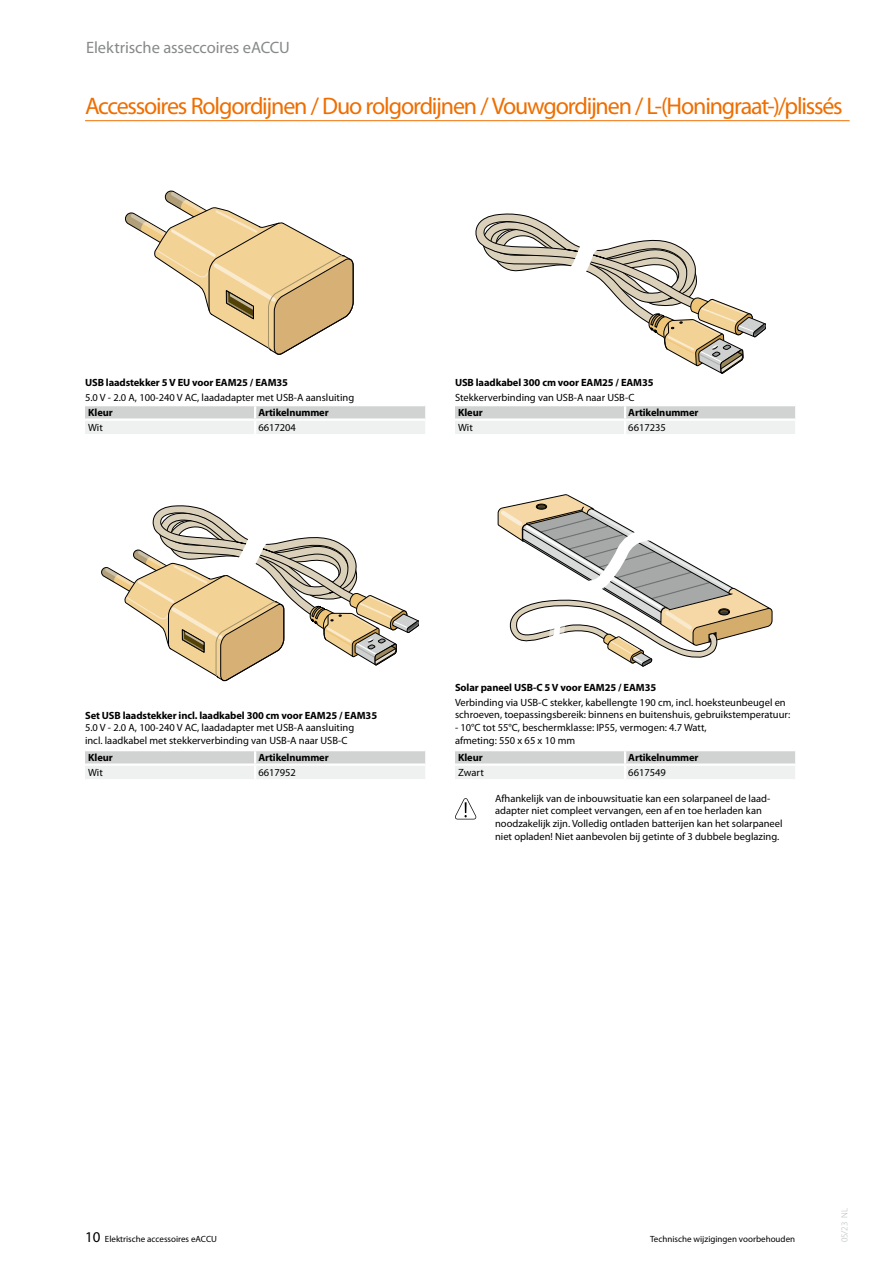
<style>
.page{position:relative;width:893px;height:1263px;background:#fff}
.page>*{position:absolute;margin:0;border:0;box-sizing:border-box;transform-origin:0 0}
.t1{font:24px "Myriad Pro";letter-spacing:-.05em;color:#ef6e00}
.t2{font:16.5px "Myriad Pro";letter-spacing:-.005em;color:#878988}
.t3{font:10.5px/12.6px "Myriad Pro";color:#000}
.t4{font:700 10.5px "Myriad Pro";letter-spacing:-.01em;color:#000}
.t5{font:9px "Myriad Pro";color:#000}
.t6{font:300 9px "Myriad Pro";color:#b1b4b4}
.s1{font-size:15px}
</style>
<div class="page">
<hr style="left:85px;top:120px;width:765px;height:1px;background:#ef6e00">
<svg style="left:125px;top:191px;width:229px;height:164px"></svg>
<svg style="left:475px;top:213px;width:290px;height:161px"></svg>
<svg style="left:498px;top:494px;width:274px;height:173px"></svg>
<svg style="left:85px;top:751px;width:340px;height:28px"></svg>
<svg style="left:101px;top:505px;width:317px;height:177px"></svg>
<svg style="left:455px;top:798px;width:21px;height:21px"></svg>
<svg style="left:85px;top:406px;width:340px;height:28px"></svg>
<svg style="left:455px;top:406px;width:340px;height:28px"></svg>
<svg style="left:455px;top:751px;width:340px;height:28px"></svg>
<h2 class="t2" style="left:86px;top:37px;width:205px">Elektrische asseccoires eACCU</h2>
<h1 class="t1" style="left:85px;top:91px;width:759px">Accessoires Rolgordijnen / Duo rolgordijnen / Vouwgordijnen / L-(Honingraat-)/plissés</h1>
<p class="t4" style="left:85px;top:376px;width:204px">USB laadstekker 5 V EU voor EAM25 / EAM35</p>
<p class="t3" style="left:85px;top:391px;width:271px">5.0 V - 2.0 A, 100-240 V AC, laadadapter met USB-A aansluiting</p>
<p class="t4" style="left:88px;top:406px;width:26px">Kleur</p>
<p class="t4" style="left:258px;top:406px;width:72px">Artikelnummer</p>
<p class="t3" style="left:88px;top:421px;width:16px">Wit</p>
<p class="t3" style="left:258px;top:421px;width:39px">6617204</p>
<p class="t4" style="left:455px;top:376px;width:200px">USB laadkabel 300 cm voor EAM25 / EAM35</p>
<p class="t3" style="left:455px;top:391px;width:181px">Stekkerverbinding van USB-A naar USB-C</p>
<p class="t4" style="left:458px;top:406px;width:26px">Kleur</p>
<p class="t4" style="left:628px;top:406px;width:72px">Artikelnummer</p>
<p class="t3" style="left:458px;top:421px;width:16px">Wit</p>
<p class="t3" style="left:628px;top:421px;width:39px">6617235</p>
<p class="t4" style="left:85px;top:709px;width:294px">Set USB laadstekker incl. laadkabel 300 cm voor EAM25 / EAM35</p>
<p class="t3" style="left:85px;top:721px;width:271px">5.0 V - 2.0 A, 100-240 V AC, laadadapter met USB-A aansluiting incl. laadkabel met stekkerverbinding van USB-A naar USB-C</p>
<p class="t4" style="left:88px;top:751px;width:26px">Kleur</p>
<p class="t4" style="left:258px;top:751px;width:72px">Artikelnummer</p>
<p class="t3" style="left:88px;top:766px;width:16px">Wit</p>
<p class="t3" style="left:258px;top:766px;width:39px">6617952</p>
<p class="t4" style="left:455px;top:681px;width:203px">Solar paneel USB-C 5 V voor EAM25 / EAM35</p>
<p class="t3" style="left:455px;top:696px;width:337px">Verbinding via USB-C stekker, kabellengte 190 cm, incl. hoeksteunbeugel en schroeven, toepassingsbereik: binnens en buitenshuis, gebruikstemperatuur:</p>
<p class="t3" style="left:455px;top:721px;width:253px">- 10°C tot 55°C, beschermklasse: IP55, vermogen: 4.7 Watt, afmeting: 550 x 65 x 10 mm</p>
<p class="t4" style="left:458px;top:751px;width:26px">Kleur</p>
<p class="t4" style="left:628px;top:751px;width:72px">Artikelnummer</p>
<p class="t3" style="left:458px;top:766px;width:27px">Zwart</p>
<p class="t3" style="left:628px;top:766px;width:39px">6617549</p>
<p class="t3" style="left:495px;top:792px;width:289px">Afhankelijk van de inbouwsituatie kan een solarpaneel de laad&shy;adapter niet compleet vervangen, een af en toe herladen kan noodzakelijk zijn. Volledig ontladen batterijen kan het solarpaneel niet opladen! Niet aanbevolen bij getinte of 3 dubbele beglazing.</p>
<p class="t5" style="left:85px;top:1233px;width:134px"><span class="s1">10</span> Elektrische accessoires eACCU</p>
<p class="t5" style="left:650px;top:1233px;width:147px">Technische wijzigingen voorbehouden</p>
<p class="t6" style="left:839px;top:1242px;width:36px;rotate:-90deg">05/23 NL</p>
</div>
